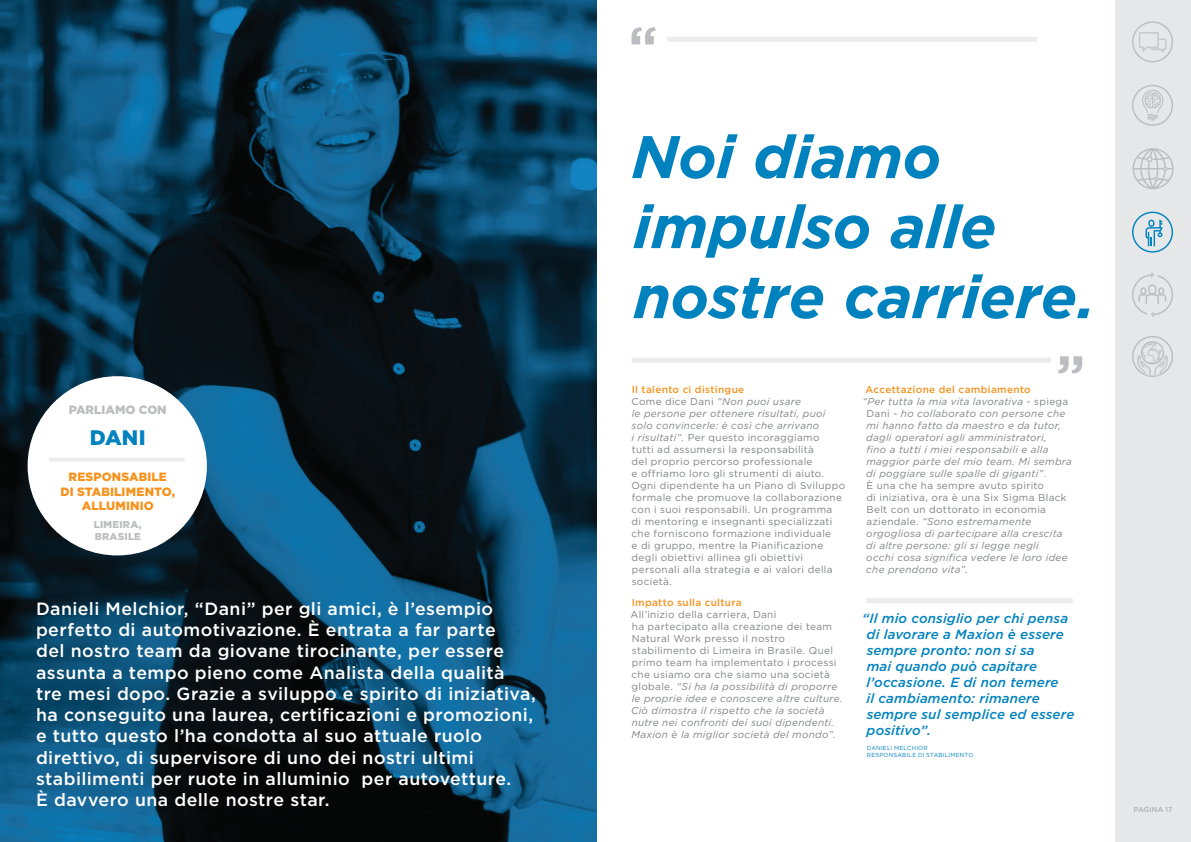
<style>
.page{position:relative;width:1191px;height:842px;background:#fff}
.page>*{position:absolute;margin:0;border:0;box-sizing:border-box;transform-origin:0 0}
.t1{font:italic 700 60px/70px "Gotham";letter-spacing:-.005em;color:#0082bf}
.t2{font:900 21px "Gotham";color:#0082bf}
.t3{font:500 17.7px/21.2px "Gotham";letter-spacing:.02em;color:#fff}
.t4{font:italic 500 13.4px/16px "Gotham";letter-spacing:.01em;color:#0082bf}
.t5{font:900 12px/14.4px "Gotham";letter-spacing:.01em;color:#f7931d;text-align:center}
.t6{font:900 12px "Gotham";color:#bcbdc0}
.t7{font:10px/12px "Gotham";letter-spacing:.03em;color:#808285}
.t8{font:italic 10px "Gotham";letter-spacing:.03em;color:#808285}
.t9{font:500 10px "Gotham";letter-spacing:.03em;color:#f7931d}
.t10{font:900 10px/12px "Gotham";letter-spacing:.02em;color:#bcbdc0}
.t11{font:7px "Gotham";letter-spacing:.025em;color:#939598}
.t12{font:5.8px/7px "Gotham";letter-spacing:.035em;color:#0082bf}
.s1{font-weight:500;color:#f7931d}
.s2{font-style:italic}
.s3{font-style:normal}
</style>
<div class="page">
<img style="left:0;top:0;width:596px;height:842px">
<div style="left:28px;top:376px;width:179px;height:179px;background:#fff;border-radius:50%"></div>
<hr style="left:49px;top:458px;width:136px;height:4px;background:#ececee">
<div style="left:1115px;top:0;width:76px;height:842px;background:#e6e7e9"></div>
<svg style="left:631px;top:27px;width:24px;height:17px"></svg>
<svg style="left:1058px;top:356px;width:24px;height:17px"></svg>
<div style="left:631px;top:358px;width:420px;height:5px;background:#ececee"></div>
<div style="left:667px;top:37px;width:369px;height:5px;background:#ececee"></div>
<svg style="left:1132px;top:21px;width:41px;height:41px"></svg>
<svg style="left:1132px;top:85px;width:41px;height:41px"></svg>
<svg style="left:1132px;top:148px;width:41px;height:41px"></svg>
<svg style="left:1132px;top:212px;width:41px;height:41px"></svg>
<svg style="left:1132px;top:272px;width:41px;height:45px"></svg>
<svg style="left:1132px;top:336px;width:41px;height:41px"></svg>
<div style="left:866px;top:598px;width:206px;height:5px;background:#ececee"></div>
<p class="t6" style="left:69px;top:401px;width:99px">PARLIAMO CON</p>
<h2 class="t2" style="left:90px;top:423px;width:57px">DANI</h2>
<p class="t5" style="left:60px;top:470px;width:116px">RESPONSABILE<br>DI STABILIMENTO,<br>ALLUMINIO</p>
<p class="t10" style="left:94px;top:519px;width:49px">LIMEIRA,<br>BRASILE</p>
<p class="t3" style="left:36px;top:598px;width:501px">Danieli Melchior, “Dani” per gli amici, è l’esempio perfetto di automotivazione. È entrata a far parte<br>del nostro team da giovane tirocinante, per essere assunta a tempo pieno come Analista della qualità<br>tre mesi dopo. Grazie a sviluppo e spirito di iniziativa, ha conseguito una laurea, certificazioni e promozioni, e tutto questo l’ha condotta al suo attuale ruolo direttivo, di supervisore di uno dei nostri ultimi stabilimenti per ruote in alluminio per autovetture.<br>È davvero una delle nostre star.</p>
<h1 class="t1" style="left:631px;top:121px;width:466px">Noi diamo impulso alle nostre carriere.</h1>
<p class="t7" style="left:631px;top:383px;width:215px"><span class="s1">Il talento ci distingue<br></span>Come dice Dani <span class="s2">“Non puoi usare<br>le persone per ottenere risultati, puoi solo convincerle: è così che arrivano<br>i risultati”.</span> Per questo incoraggiamo<br>tutti ad assumersi la responsabilità<br>del proprio percorso professionale<br>e offriamo loro gli strumenti di aiuto.<br>Ogni dipendente ha un Piano di Sviluppo formale che promuove la collaborazione con i suoi responsabili. Un programma<br>di mentoring e insegnanti specializzati che forniscono formazione individuale<br>e di gruppo, mentre la Pianificazione degli obiettivi allinea gli obiettivi personali alla strategia e ai valori della società.</p>
<p class="t9" style="left:632px;top:596px;width:111px">Impatto sulla cultura</p>
<p class="t7" style="left:630px;top:608px;width:214px">All’inizio della carriera, Dani<br>ha partecipato alla creazione dei team Natural Work presso il nostro stabilimento di Limeira in Brasile. Quel primo team ha implementato i processi che usiamo ora che siamo una società globale. <span class="s2">“Si ha la possibilità di proporre le proprie idee e conoscere altre culture.<br>Ciò dimostra il rispetto che la società nutre nei confronti dei suoi dipendenti.<br>Maxion è la miglior società del mondo”.</span></p>
<p class="t9" style="left:865px;top:383px;width:167px">Accettazione del cambiamento</p>
<p class="t8" style="left:862px;top:395px;width:207px">“Per tutta la mia vita lavorativa - <span class="s3">spiega</span></p>
<p class="t8" style="left:866px;top:407px;width:200px"><span class="s3">Dani -</span> ho collaborato con persone che</p>
<p class="t8" style="left:866px;top:419px;width:196px">mi hanno fatto da maestro e da tutor,</p>
<p class="t8" style="left:866px;top:431px;width:182px">dagli operatori agli amministratori,</p>
<p class="t8" style="left:866px;top:443px;width:183px">fino a tutti i miei responsabili e alla</p>
<p class="t8" style="left:866px;top:455px;width:207px">maggior parte del mio team. Mi sembra</p>
<p class="t8" style="left:866px;top:467px;width:181px">di poggiare sulle spalle di giganti”<span class="s3">.</span></p>
<p class="t7" style="left:866px;top:479px;width:179px">È una che ha sempre avuto spirito</p>
<p class="t7" style="left:866px;top:491px;width:202px">di iniziativa, ora è una Six Sigma Black</p>
<p class="t7" style="left:866px;top:503px;width:181px">Belt con un dottorato in economia</p>
<p class="t8" style="left:866px;top:515px;width:166px"><span class="s3">aziendale.</span> “Sono estremamente</p>
<p class="t8" style="left:866px;top:527px;width:198px">orgogliosa di partecipare alla crescita</p>
<p class="t8" style="left:866px;top:539px;width:174px">di altre persone: gli si legge negli</p>
<p class="t8" style="left:866px;top:551px;width:203px">occhi cosa significa vedere le loro idee</p>
<p class="t8" style="left:866px;top:563px;width:103px">che prendono vita”.</p>
<h3 class="t4" style="left:866px;top:610px;width:209px;text-indent:-4px">“Il mio consiglio per chi pensa di lavorare a Maxion è essere sempre pronto: non si sa<br>mai quando può capitare l’occasione. E di non temere<br>il cambiamento: rimanere sempre sul semplice ed essere positivo”.</h3>
<p class="t12" style="left:867px;top:744px;width:108px">DANIELI MELCHIOR<br>RESPONSABILE DI STABILIMENTO</p>
<p class="t11" style="left:1133px;top:805px;width:40px">PAGINA 17</p>
</div>
